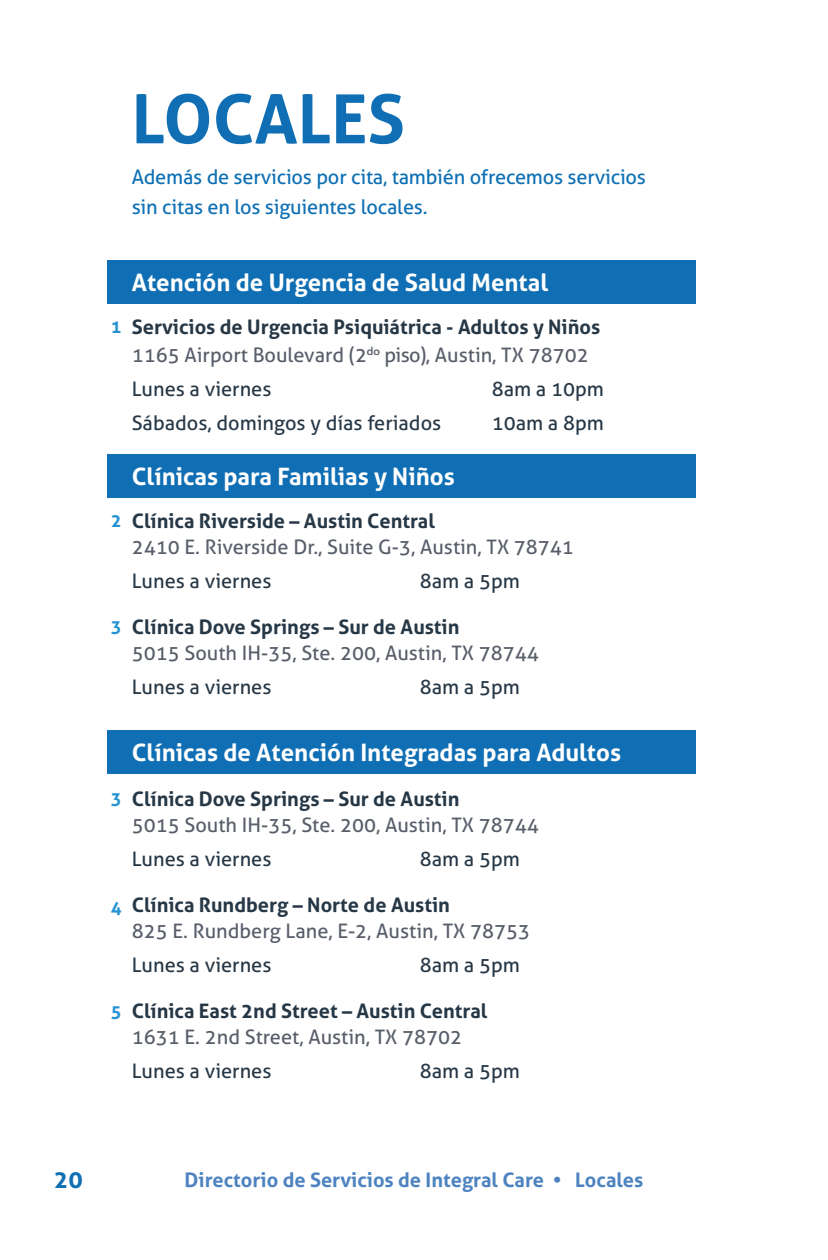
<style>
.page{position:relative;width:828px;height:1260px;background:#fff}
.page>*{position:absolute;margin:0;border:0;box-sizing:border-box;transform-origin:0 0}
.t1{font:700 68px "Aller";color:#106fb4}
.t2{font:700 24px "Aller";color:#fff}
.t3{font:700 24px "Aller";color:#106fb4}
.t4{font:20px "Aller";color:#585e6a}
.t5{font:700 20px "Aller";color:#263746}
.t6{font:20px "Aller";color:#263746}
.t7{font:20px/30px "Aller";letter-spacing:-.01em;color:#0e70b4}
.t8{font:700 20px "Aller";color:#4d83c0}
.t9{font:700 18px "Aller";color:#2593d1}
.s1{font-family:"Calibri"}
</style>
<div class="page">
<div style="left:107px;top:260px;width:589px;height:44px;background:#106fb4"></div>
<div style="left:107px;top:454px;width:589px;height:44px;background:#106fb4"></div>
<div style="left:107px;top:730px;width:589px;height:44px;background:#106fb4"></div>
<p class="t1" style="left:132px;top:77px;width:275px">LOCALES</p>
<p class="t7" style="left:132px;top:162px;width:516px">Además de servicios por cita, también ofrecemos servicios sin citas en los siguientes locales.</p>
<p class="t9" style="left:111px;top:315px;width:12px">1</p>
<p class="t2" style="left:132px;top:267px;width:418px">Atención de Urgencia de Salud Mental</p>
<p class="t5" style="left:132px;top:315px;width:470px">Servicios de Urgencia Psiquiátrica - Adultos y Niños</p>
<p class="t4" style="left:132px;top:343px;width:459px">1165 Airport Boulevard (2<span class="s1">ᵈᵒ</span> piso), Austin, TX 78702</p>
<p class="t6" style="left:132px;top:377px;width:141px">Lunes a viernes</p>
<p class="t6" style="left:492px;top:377px;width:114px">8am a 10pm</p>
<p class="t6" style="left:132px;top:411px;width:311px">Sábados, domingos y días feriados</p>
<p class="t6" style="left:492px;top:411px;width:114px">10am a 8pm</p>
<p class="t9" style="left:111px;top:509px;width:12px">2</p>
<p class="t9" style="left:111px;top:615px;width:12px">3</p>
<p class="t2" style="left:132px;top:461px;width:325px">Clínicas para Familias y Niños</p>
<p class="t5" style="left:132px;top:509px;width:305px">Clínica Riverside – Austin Central</p>
<p class="t4" style="left:132px;top:535px;width:444px">2410 E. Riverside Dr., Suite G-3, Austin, TX 78741</p>
<p class="t6" style="left:132px;top:569px;width:141px">Lunes a viernes</p>
<p class="t6" style="left:420px;top:569px;width:102px">8am a 5pm</p>
<p class="t5" style="left:132px;top:615px;width:329px">Clínica Dove Springs – Sur de Austin</p>
<p class="t4" style="left:132px;top:641px;width:409px">5015 South IH-35, Ste. 200, Austin, TX 78744</p>
<p class="t6" style="left:132px;top:675px;width:141px">Lunes a viernes</p>
<p class="t6" style="left:420px;top:675px;width:102px">8am a 5pm</p>
<p class="t9" style="left:111px;top:787px;width:12px">3</p>
<p class="t9" style="left:111px;top:897px;width:12px">4</p>
<p class="t9" style="left:111px;top:1000px;width:12px">5</p>
<p class="t2" style="left:132px;top:737px;width:491px">Clínicas de Atención Integradas para Adultos</p>
<p class="t5" style="left:132px;top:787px;width:329px">Clínica Dove Springs – Sur de Austin</p>
<p class="t4" style="left:132px;top:813px;width:409px">5015 South IH-35, Ste. 200, Austin, TX 78744</p>
<p class="t6" style="left:132px;top:847px;width:141px">Lunes a viernes</p>
<p class="t6" style="left:420px;top:847px;width:102px">8am a 5pm</p>
<p class="t5" style="left:132px;top:893px;width:320px">Clínica Rundberg – Norte de Austin</p>
<p class="t4" style="left:132px;top:919px;width:400px">825 E. Rundberg Lane, E-2, Austin, TX 78753</p>
<p class="t6" style="left:132px;top:953px;width:141px">Lunes a viernes</p>
<p class="t6" style="left:420px;top:953px;width:102px">8am a 5pm</p>
<p class="t5" style="left:132px;top:999px;width:357px">Clínica East 2nd Street – Austin Central</p>
<p class="t4" style="left:132px;top:1025px;width:332px">1631 E. 2nd Street, Austin, TX 78702</p>
<p class="t6" style="left:132px;top:1059px;width:141px">Lunes a viernes</p>
<p class="t6" style="left:420px;top:1059px;width:102px">8am a 5pm</p>
<p class="t3" style="left:54px;top:1164px;width:30px">20</p>
<p class="t8" style="left:185px;top:1167px;width:460px">Directorio de Servicios de Integral Care • Locales</p>
</div>
